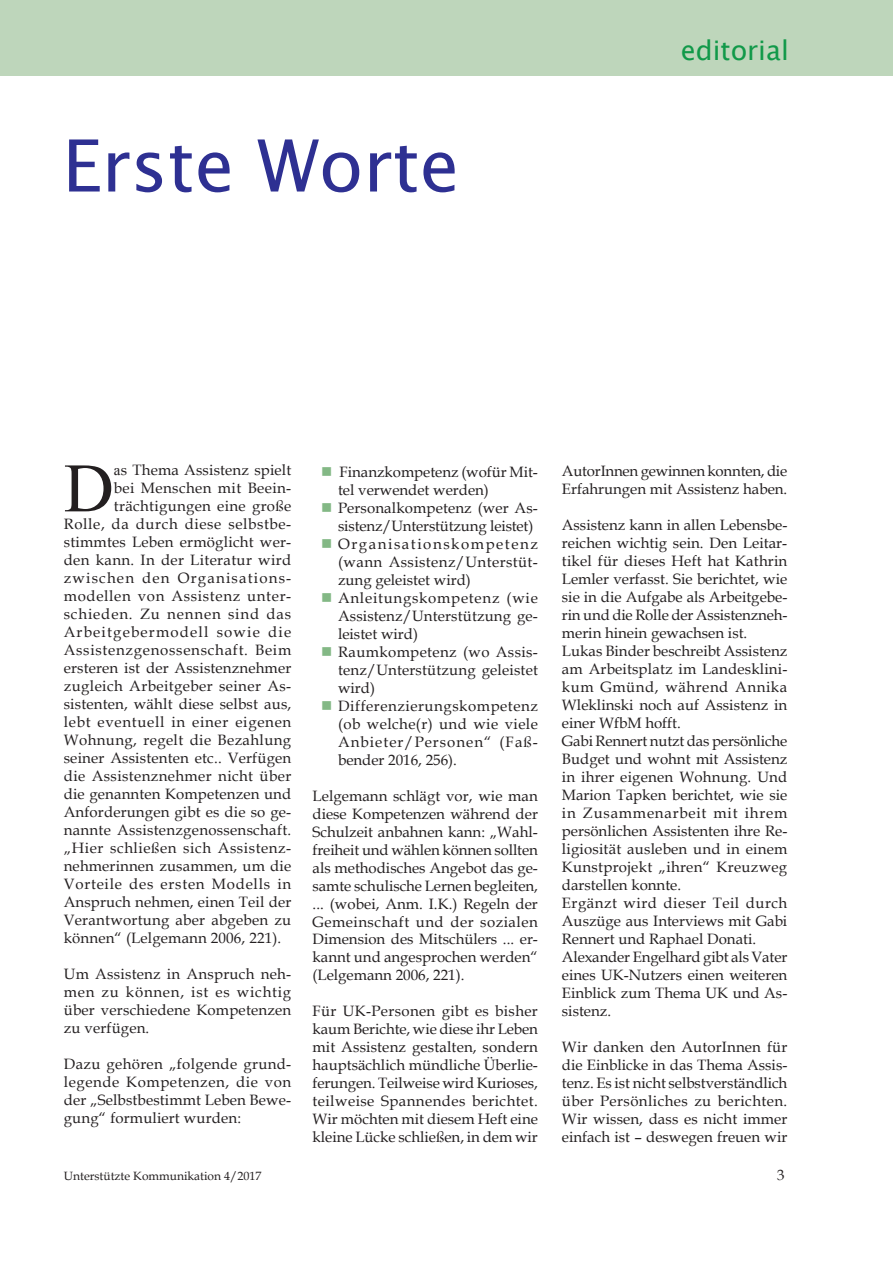
<style>
.page{position:relative;width:893px;height:1263px;background:#fff}
.page>*{position:absolute;margin:0;border:0;box-sizing:border-box;transform-origin:0 0}
.t1{font:72px "Lucida Sans Unicode";color:#2e3092}
.t2{font:69.3px "Times New Roman";color:#231f20}
.t3{font:27px "Lucida Sans Unicode";color:#119949}
.t4{font:15px/18px "Book Antiqua";letter-spacing:.01em;color:#231f20;text-align:justify}
.t5{font:15px "Book Antiqua";letter-spacing:.05em;color:#231f20}
.t6{font:15px/18px "Book Antiqua";letter-spacing:-.01em;color:#231f20}
.t7{font:15px "Book Antiqua";letter-spacing:.045em;color:#231f20}
.t8{font:15px "Book Antiqua";letter-spacing:.08em;color:#231f20}
.t9{font:15px "Book Antiqua";letter-spacing:.03em;color:#231f20}
.t10{font:15px "Book Antiqua";letter-spacing:.035em;color:#231f20}
.t11{font:15px "Book Antiqua";letter-spacing:.04em;color:#231f20}
.t12{font:15px "Book Antiqua";letter-spacing:.055em;color:#231f20}
.t13{font:12px "Book Antiqua";color:#231f20}
.s1{font-family:"Times New Roman"}
.s2{color:#83b885}
</style>
<div class="page">
<div style="left:0;top:0;width:893px;height:76px;background:#bed6bb"></div>
<h1 class="t1" style="left:62px;top:113px;width:399px">Erste Worte</h1>
<h3 class="t3" style="left:681px;top:30px;width:110px">editorial</h3>
<h2 class="t2" style="left:64px;top:450px;width:52px">D</h2>
<p class="t4" style="left:114px;top:462px;width:179px"><span class="s1">a</span>s Thema Assistenz spielt</p>
<p class="t4" style="left:114px;top:480px;width:179px">bei Menschen mit Beein-</p>
<p class="t4" style="left:114px;top:498px;width:179px">trächtigungen eine große</p>
<p class="t11" style="left:64px;top:516px;width:229px">Rolle, da durch diese selbstbe-</p>
<p class="t4" style="left:64px;top:534px;width:229px">stimmtes Leben ermöglicht wer-</p>
<p class="t4" style="left:64px;top:552px;width:229px">den kann. In der Literatur wird</p>
<p class="t8" style="left:64px;top:570px;width:229px">zwischen den Organisations-</p>
<p class="t7" style="left:64px;top:588px;width:229px">modellen von Assistenz unter-</p>
<p class="t12" style="left:64px;top:606px;width:229px">schieden. Zu nennen sind das</p>
<p class="t8" style="left:64px;top:624px;width:229px">Arbeitgebermodell sowie die</p>
<p class="t5" style="left:64px;top:642px;width:229px">Assistenzgenossenschaft. Beim</p>
<p class="t4" style="left:64px;top:660px;width:229px">ersteren ist der Assistenznehmer</p>
<p class="t9" style="left:64px;top:678px;width:229px">zugleich Arbeitgeber seiner As-</p>
<p class="t4" style="left:64px;top:696px;width:229px">sistenten, wählt diese selbst aus,</p>
<p class="t7" style="left:64px;top:714px;width:229px">lebt eventuell in einer eigenen</p>
<p class="t4" style="left:64px;top:732px;width:229px">Wohnung, regelt die Bezahlung</p>
<p class="t4" style="left:64px;top:750px;width:229px">seiner Assistenten etc.. Verfügen</p>
<p class="t4" style="left:64px;top:768px;width:229px">die Assistenznehmer nicht über</p>
<p class="t4" style="left:64px;top:786px;width:229px">die genannten Kompetenzen und</p>
<p class="t4" style="left:64px;top:804px;width:229px">Anforderungen gibt es die so ge-</p>
<p class="t4" style="left:64px;top:822px;width:229px">nannte Assistenzgenossenschaft.</p>
<p class="t10" style="left:64px;top:839px;width:229px">„Hier schließen sich Assistenz-</p>
<p class="t4" style="left:64px;top:858px;width:229px">nehmerinnen zusammen, um die</p>
<p class="t5" style="left:64px;top:875px;width:229px">Vorteile des ersten Modells in</p>
<p class="t4" style="left:64px;top:894px;width:229px">Anspruch nehmen, einen Teil der</p>
<p class="t4" style="left:64px;top:912px;width:229px">Verantwortung aber abgeben zu</p>
<p class="t4" style="left:64px;top:930px;width:219px">können“ (Lelgemann 2006, 221).</p>
<p class="t4" style="left:64px;top:966px;width:229px">Um Assistenz in Anspruch neh&shy;men zu können, ist es wichtig über verschiedene Kompetenzen zu verfügen.</p>
<p class="t4" style="left:64px;top:1056px;width:229px">Dazu gehören „folgende grund&shy;legende Kompetenzen, die von der „Selbstbestimmt Leben Bewe&shy;gung“ formuliert wurden:</p>
<p class="t4" style="left:338px;top:463px;width:201px;text-indent:-17px"><span class="s2">■</span> Finanzkompetenz (wofür Mit&shy;tel verwendet werden)</p>
<p class="t6" style="left:338px;top:499px;width:201px;text-indent:-17px"><span class="s2">■</span> Personalkompetenz (wer As&shy;sistenz/Unterstützung leistet)</p>
<p class="t4" style="left:338px;top:535px;width:201px;text-indent:-17px"><span class="s2">■</span> Organisationskompetenz (wann Assistenz/Unterstüt&shy;zung geleistet wird)</p>
<p class="t4" style="left:338px;top:589px;width:201px;text-indent:-17px"><span class="s2">■</span> Anleitungskompetenz (wie Assistenz/Unterstützung ge&shy;leistet wird)</p>
<p class="t4" style="left:338px;top:643px;width:201px;text-indent:-17px"><span class="s2">■</span> Raumkompetenz (wo Assis&shy;tenz/Unterstützung geleistet wird)</p>
<p class="t4" style="left:338px;top:697px;width:201px;text-indent:-17px"><span class="s2">■</span> Differenzierungskompetenz (ob welche(r) und wie viele Anbieter/Personen“ (Faß&shy;bender 2016, 256).</p>
<p class="t4" style="left:312px;top:787px;width:227px">Lelgemann schlägt vor, wie man diese Kompetenzen während der Schulzeit anbahnen kann: „Wahl&shy;freiheit und wählen können sollten als methodisches Angebot das ge&shy;samte schulische Lernen begleiten, ... (wobei, Anm. I.K.) Regeln der Gemeinschaft und der sozialen Dimension des Mitschülers ... er&shy;kannt und angesprochen werden“ (Lelgemann 2006, 221).</p>
<p class="t4" style="left:312px;top:1003px;width:227px">Für UK-Personen gibt es bisher kaum Berichte, wie diese ihr Leben mit Assistenz gestalten, sondern hauptsächlich mündliche Überlie&shy;ferungen. Teilweise wird Kurioses, teilweise Spannendes berichtet.<br>Wir möchten mit diesem Heft eine kleine Lücke schließen, in dem wir</p>
<p class="t4" style="left:562px;top:462px;width:227px">AutorInnen gewinnen konnten, die<br>Erfahrungen mit Assistenz haben.</p>
<p class="t4" style="left:562px;top:516px;width:227px;text-align:left">Assistenz kann in allen Lebensbe&shy;reichen wichtig sein. Den Leitar&shy;tikel für dieses Heft hat Kathrin<br>Lemler verfasst. Sie berichtet, wie sie in die Aufgabe als Arbeitgebe&shy;rin und die Rolle der Assistenzneh&shy;merin hinein gewachsen ist.<br>Lukas Binder beschreibt Assistenz am Arbeitsplatz im Landesklini&shy;kum Gmünd, während Annika<br>Wleklinski noch auf Assistenz in einer WfbM hofft.<br>Gabi Rennert nutzt das persönliche<br>Budget und wohnt mit Assistenz in ihrer eigenen Wohnung. Und<br>Marion Tapken berichtet, wie sie in Zusammenarbeit mit ihrem persönlichen Assistenten ihre Re&shy;ligiosität ausleben und in einem<br>Kunstprojekt „ihren“ Kreuzweg darstellen konnte.<br>Ergänzt wird dieser Teil durch<br>Auszüge aus Interviews mit Gabi<br>Rennert und Raphael Donati.<br>Alexander Engelhard gibt als Vater eines UK-Nutzers einen weiteren<br>Einblick zum Thema UK und As&shy;sistenz.</p>
<p class="t4" style="left:562px;top:1038px;width:227px">Wir danken den AutorInnen für die Einblicke in das Thema Assis&shy;tenz. Es ist nicht selbstverständlich über Persönliches zu berichten.<br>Wir wissen, dass es nicht immer einfach ist – deswegen freuen wir</p>
<p class="t13" style="left:64px;top:1169px;width:199px">Unterstützte Kommunikation 4/2017</p>
<p class="t4" style="left:777px;top:1166px;width:9px">3</p>
</div>
